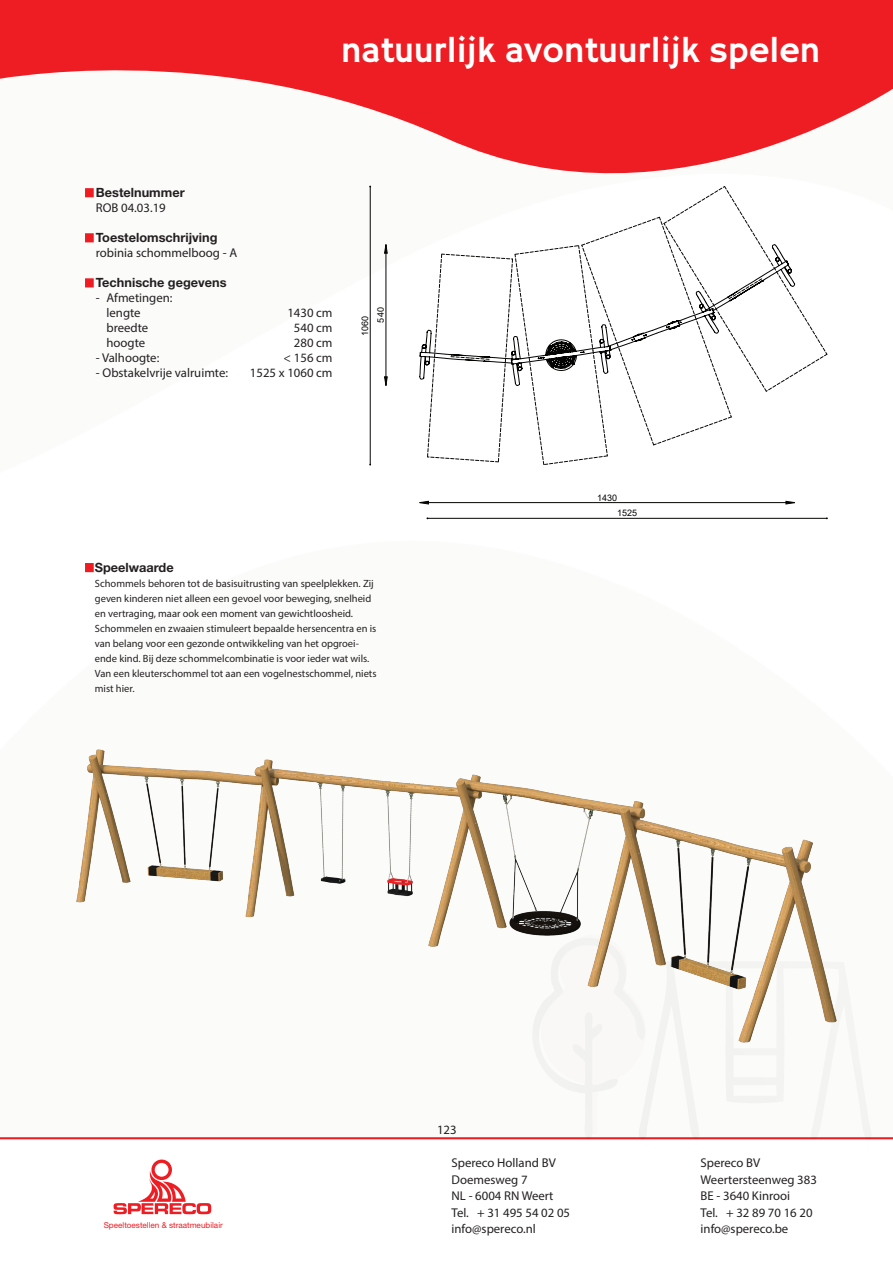
<style>
.page{position:relative;width:893px;height:1263px;background:#fff}
.page>*{position:absolute;margin:0;border:0;box-sizing:border-box;transform-origin:0 0}
.t1{font:36px "Hammersmith One";color:#fff}
.t2{font:12.75px/15px "Myriad Pro";color:#231f20}
.t3{font:700 12.75px "Helvetica Neue LT Std";color:#231f20}
.t4{font:10.5px/15px "Myriad Pro";color:#231f20}
.t5{font:9px "Arial";color:#040503}
.t6{font:8.1px "Helvetica Neue LT Std";color:#ee1d23}
</style>
<div class="page">
<svg style="left:0;top:0;width:893px;height:100px;background:#ef3035"></svg>
<svg style="left:114px;top:1159px;width:97px;height:55px"></svg>
<hr style="left:0;top:1137px;width:893px;height:2px;background:#ee1d23">
<svg style="left:85px;top:100px;width:789px;height:473px"></svg>
<svg style="left:516px;top:962px;width:356px;height:178px"></svg>
<div style="left:85px;top:188px;width:9px;height:9px;background:#ee1d23;border:2px solid #ee1d23"></div>
<div style="left:85px;top:233px;width:9px;height:9px;background:#ee1d23;border:2px solid #ee1d23"></div>
<div style="left:85px;top:278px;width:9px;height:9px;background:#ee1d23;border:2px solid #ee1d23"></div>
<img style="left:76px;top:749px;width:763px;height:305px">
<svg style="left:419px;top:244px;width:8px;height:142px"></svg>
<svg style="left:427px;top:186px;width:400px;height:279px"></svg>
<svg style="left:419px;top:501px;width:409px;height:18px"></svg>
<svg style="left:384px;top:244px;width:3px;height:142px"></svg>
<svg style="left:369px;top:186px;width:2px;height:279px"></svg>
<div style="left:85px;top:563px;width:9px;height:9px;background:#ee1d23;border:2px solid #ee1d23"></div>
<h1 class="t1" style="left:341px;top:31px;width:481px">natuurlijk avontuurlijk spelen</h1>
<p class="t3" style="left:96px;top:185px;width:90px">Bestelnummer</p>
<p class="t2" style="left:96px;top:200px;width:71px">ROB 04.03.19</p>
<p class="t3" style="left:96px;top:230px;width:123px">Toestelomschrijving</p>
<p class="t2" style="left:96px;top:245px;width:143px">robinia schommelboog - A</p>
<p class="t3" style="left:96px;top:274px;width:132px">Technische gegevens</p>
<p class="t2" style="left:107px;top:290px;width:67px;text-indent:-11px">- Afmetingen: lengte</p>
<p class="t2" style="left:287px;top:305px;width:47px">1430 cm</p>
<p class="t2" style="left:107px;top:320px;width:43px">breedte</p>
<p class="t2" style="left:294px;top:320px;width:40px">540 cm</p>
<p class="t2" style="left:107px;top:335px;width:40px">hoogte</p>
<p class="t2" style="left:294px;top:335px;width:40px">280 cm</p>
<p class="t2" style="left:96px;top:350px;width:65px">- Valhoogte:</p>
<p class="t2" style="left:284px;top:350px;width:50px">&lt; 156 cm</p>
<p class="t2" style="left:96px;top:365px;width:134px">- Obstakelvrije valruimte:</p>
<p class="t2" style="left:250px;top:365px;width:84px">1525 x 1060 cm</p>
<p class="t5" style="left:359px;top:336px;width:22px;rotate:-90deg">1060</p>
<p class="t5" style="left:375px;top:322px;width:17px;rotate:-90deg">540</p>
<p class="t5" style="left:597px;top:491px;width:22px">1430</p>
<p class="t5" style="left:617px;top:507px;width:22px">1525</p>
<p class="t3" style="left:95px;top:560px;width:80px">Speelwaarde</p>
<p class="t4" style="left:95px;top:576px;width:283px">Schommels behoren tot de basisuitrusting van speelplekken. Zij geven kinderen niet alleen een gevoel voor beweging, snelheid en vertraging, maar ook een moment van gewichtloosheid.<br>Schommelen en zwaaien stimuleert bepaalde hersencentra en is van belang voor een gezonde ontwikkeling van het opgroei&shy;ende kind. Bij deze schommelcombinatie is voor ieder wat wils.<br>Van een kleuterschommel tot aan een vogelnestschommel, niets mist hier.</p>
<p class="t6" style="left:104px;top:1220px;width:121px">Speeltoestellen &amp; straatmeubilair</p>
<p class="t2" style="left:437px;top:1122px;width:21px">123</p>
<p class="t2" style="left:452px;top:1155px;width:106px">Spereco Holland BV</p>
<p class="t2" style="left:701px;top:1155px;width:61px">Spereco BV</p>
<p class="t2" style="left:452px;top:1172px;width:78px">Doemesweg 7</p>
<p class="t2" style="left:701px;top:1172px;width:118px">Weertersteenweg 383</p>
<p class="t2" style="left:452px;top:1188px;width:103px">NL - 6004 RN Weert</p>
<p class="t2" style="left:701px;top:1188px;width:91px">BE - 3640 Kinrooi</p>
<p class="t2" style="left:452px;top:1205px;width:120px">Tel. + 31 495 54 02 05</p>
<p class="t2" style="left:701px;top:1205px;width:114px">Tel. + 32 89 70 16 20</p>
<p class="t2" style="left:452px;top:1221px;width:86px">info@spereco.nl</p>
<p class="t2" style="left:701px;top:1221px;width:89px">info@spereco.be</p>
</div>
